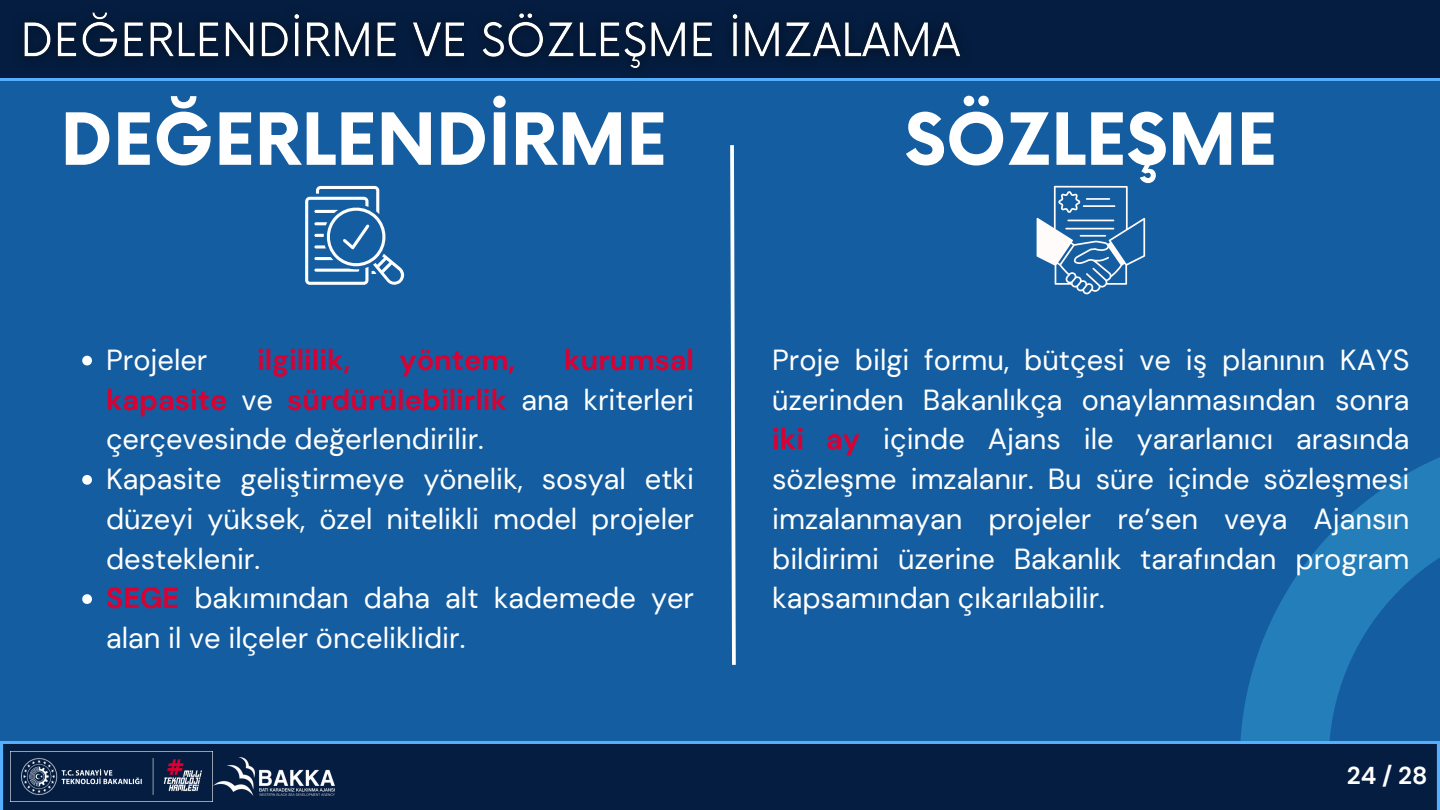
<style>
.page{position:relative;width:1440px;height:810px;background:#145da0}
.page>*{position:absolute;margin:0;border:0;box-sizing:border-box;transform-origin:0 0}
.t1{font:700 70px "Now";color:#fff}
.t2{font:29px/39.8px "DM Sans";color:#fff;text-align:justify}
.t3{font:700 29px "DM Sans";color:#da0032}
.t4{font:700 24.4px "DM Sans";color:#fff}
.s1{font-weight:700;color:#da0032}
</style>
<div class="page">
<div style="left:0;top:0;width:1440px;height:81px;background:#051d40"></div>
<svg style="left:1240px;top:457px;width:200px;height:284px"></svg>
<div style="left:0;top:741px;width:1440px;height:69px;background:#051d40"></div>
<img style="left:10px;top:752px;width:203px;height:50px">
<img style="left:213px;top:758px;width:122px;height:37px">
<svg style="left:730px;top:145px;width:6px;height:520px"></svg>
<svg style="left:1037px;top:186px;width:108px;height:108px"></svg>
<svg style="left:305px;top:186px;width:99px;height:99px"></svg>
<img style="left:6px;top:0;width:972px;height:81px">
<svg style="left:82px;top:356px;width:10px;height:9px"></svg>
<svg style="left:82px;top:475px;width:10px;height:10px"></svg>
<svg style="left:82px;top:594px;width:10px;height:10px"></svg>
<p class="t1" style="left:61px;top:102px;width:608px">DEĞERLENDİRME</p>
<p class="t1" style="left:905px;top:102px;width:374px">SÖZLEŞME</p>
<p class="t2" style="left:106px;top:340px;width:590px;text-indent:458px"><span class="s1">kurumsal kapasite</span> ve <span class="s1">sürdürülebilirlik</span> ana kriterleri çerçevesinde değerlendirilir.</p>
<p class="t2" style="left:106px;top:459px;width:590px">Kapasite geliştirmeye yönelik, sosyal etki düzeyi yüksek, özel nitelikli model projeler desteklenir.</p>
<p class="t2" style="left:106px;top:579px;width:590px"><span class="s1">SEGE</span> bakımından daha alt kademede yer alan il ve ilçeler önceliklidir.</p>
<p class="t2" style="left:106px;top:340px;width:103px">Projeler</p>
<p class="t3" style="left:257px;top:341px;width:95px">ilgililik,</p>
<p class="t3" style="left:399px;top:341px;width:117px">yöntem,</p>
<p class="t2" style="left:772px;top:340px;width:639px">Proje bilgi formu, bütçesi ve iş planının KAYS üzerinden Bakanlıkça onaylanmasından sonra <span class="s1">iki ay</span> içinde Ajans ile yararlanıcı arasında sözleşme imzalanır. Bu süre içinde sözleşmesi imzalanmayan projeler re’sen veya Ajansın bildirimi üzerine Bakanlık tarafından program kapsamından çıkarılabilir.</p>
<p class="t4" style="left:1347px;top:759px;width:82px">24 / 28</p>
</div>
